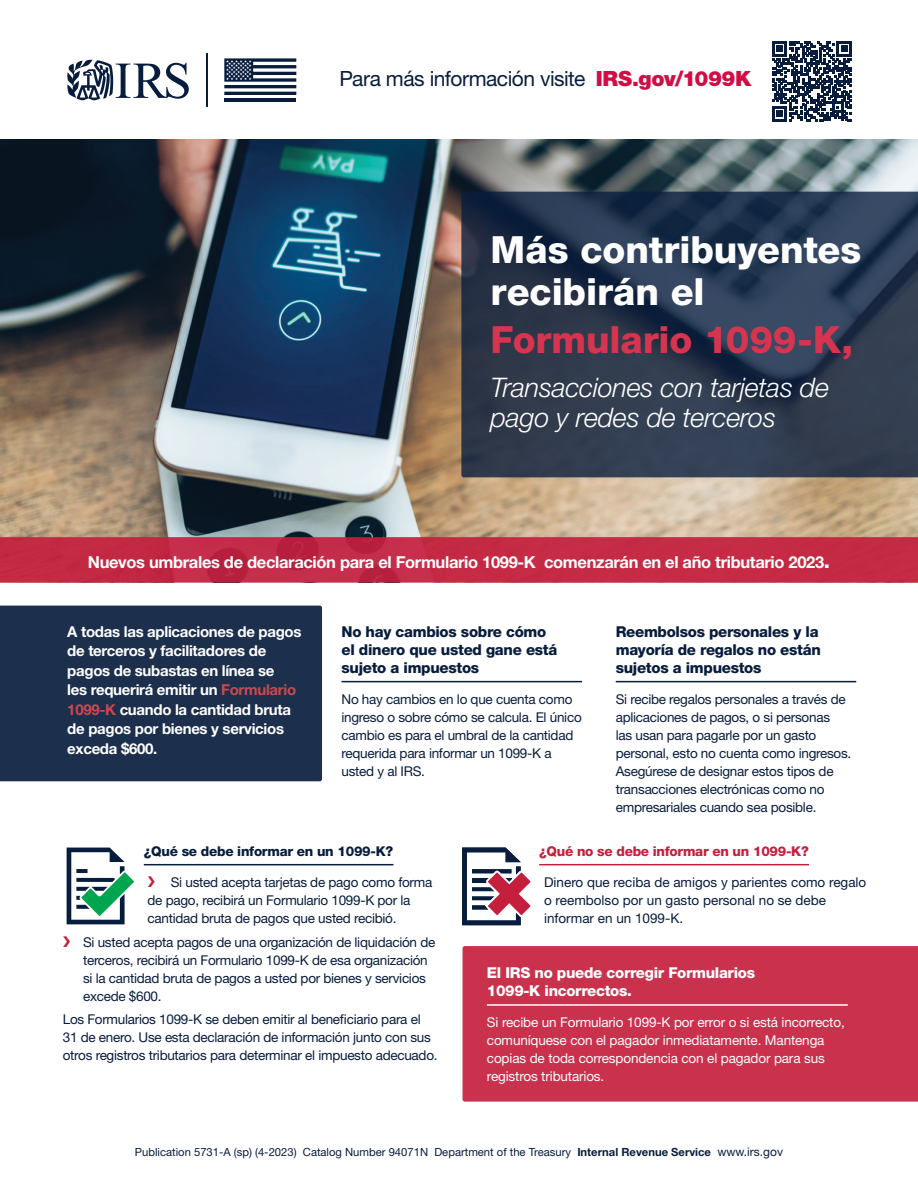
<style>
.page{position:relative;width:918px;height:1188px;background:#fff}
.page>*{position:absolute;margin:0;border:0;box-sizing:border-box;transform-origin:0 0}
.t1{font:800 37.5px/42px "Helvetica Neue LT Std";color:#fff}
.t2{font:800 37.5px "Helvetica Neue LT Std";letter-spacing:-.005em;color:#d7354f}
.t3{font:italic 300 27px/30px "Helvetica Neue LT Std";letter-spacing:-.01em;color:#fff}
.t4{font:21px "Helvetica Neue LT Std";letter-spacing:-.025em;color:#081d3e}
.t5{font:700 16.5px "Helvetica Neue LT Std";letter-spacing:-.02em;color:#fff}
.t6{font:700 15px/19.5px "Helvetica Neue LT Std";letter-spacing:-.02em;color:#fff}
.t7{font:800 15px/18px "Helvetica Neue LT Std";letter-spacing:-.02em;color:#081d3e}
.t8{font:800 15px/18px "Helvetica Neue LT Std";letter-spacing:-.02em;color:#fff}
.t9{font:13.5px/18px "Helvetica Neue LT Std";letter-spacing:-.02em;color:#081d3e}
.t10{font:13.5px/18px "Helvetica Neue LT Std";letter-spacing:-.01em;color:#fff}
.t11{font:13.5px/18px "Helvetica Neue LT Std";color:#081d3e}
.t12{font:800 13.5px "Helvetica Neue LT Std";letter-spacing:-.02em;color:#c51f3e}
.t13{font:800 13.5px "Helvetica Neue LT Std";letter-spacing:-.02em;color:#081d3e}
.t14{font:11.25px "Helvetica Neue LT Std";color:#081d3e}
.s1{font-weight:900;color:#d20d44}
.s2{font-size:22.5px}
.s3{color:#cc4950}
.s4{color:#c51f3e}
.s5{font-weight:700}
.s6{font-size:12px}
</style>
<div class="page">
<hr style="left:224px;top:98px;width:72px;height:4px;background:#081d3e">
<hr style="left:224px;top:92px;width:72px;height:3px;background:#081d3e">
<hr style="left:224px;top:85px;width:72px;height:3px;background:#081d3e">
<hr style="left:206px;top:53px;width:2px;height:54px;background:#081d3e">
<svg style="left:67px;top:60px;width:122px;height:40px"></svg>
<svg style="left:224px;top:58px;width:72px;height:24px"></svg>
<hr style="left:342px;top:681px;width:240px;height:1px;background:#081d3e">
<hr style="left:616px;top:681px;width:240px;height:1px;background:#081d3e">
<hr style="left:144px;top:864px;width:249px;height:1px;background:#081d3e">
<hr style="left:539px;top:864px;width:270px;height:1px;background:#c51f3e">
<svg style="left:772px;top:41px;width:80px;height:80px"></svg>
<img style="left:0;top:140px;width:918px;height:397px">
<svg style="left:461px;top:192px;width:457px;height:285px;background:#2a384f"></svg>
<svg style="left:0;top:537px;width:918px;height:46px;background:#c32b46"></svg>
<div style="left:0;top:606px;width:322px;height:175px;background:#1c2f4d"></div>
<svg style="left:67px;top:848px;width:67px;height:76px"></svg>
<svg style="left:462px;top:848px;width:69px;height:77px"></svg>
<div style="left:463px;top:946px;width:455px;height:156px;background:#c9314d"></div>
<hr style="left:487px;top:1004px;width:361px;height:2px;background:#fff">
<p class="t4" style="left:339px;top:66px;width:414px">Para más información visite <span class="s1">IRS.gov/1099K</span></p>
<h1 class="t1" style="left:491px;top:229px;width:372px">Más contribuyentes recibirán el</h1>
<h1 class="t2" style="left:491px;top:318px;width:364px">Formulario 1099-K,</h1>
<h1 class="t3" style="left:491px;top:372px;width:340px">Transacciones con tarjetas de pago y redes de terceros</h1>
<h2 class="t5" style="left:88px;top:552px;width:744px">Nuevos umbrales de declaración para el Formulario 1099-K comenzarán en el año tributario 2023<span class="s2">.</span></h2>
<p class="t6" style="left:67px;top:621px;width:236px">A todas las aplicaciones de pagos de terceros y facilitadores de pagos de subastas en línea se<br>les requerirá emitir un <span class="s3">Formulario<br>1099-K</span> cuando la cantidad bruta de pagos por bienes y servicios exceda $600.</p>
<h2 class="t7" style="left:342px;top:622px;width:217px">No hay cambios sobre cómo el dinero que usted gane está sujeto a impuestos</h2>
<p class="t9" style="left:342px;top:690px;width:242px">No hay cambios en lo que cuenta como ingreso o sobre cómo se calcula. El único cambio es para el umbral de la cantidad requerida para informar un 1099-K a usted y al IRS.</p>
<h2 class="t7" style="left:616px;top:622px;width:207px">Reembolsos personales y la mayoría de regalos no están sujetos a impuestos</h2>
<p class="t9" style="left:616px;top:690px;width:237px">Si recibe regalos personales a través de aplicaciones de pagos, o si personas<br>las usan para pagarle por un gasto personal, esto no cuenta como ingresos.<br>Asegúrese de designar estos tipos de transacciones electrónicas como no empresariales cuando sea posible.</p>
<h2 class="t13" style="left:144px;top:843px;width:251px">¿Qué se debe informar en un 1099-K?</h2>
<h2 class="t12" style="left:539px;top:843px;width:271px">¿Qué no se debe informar en un 1099-K?</h2>
<p class="t9" style="left:148px;top:873px;width:286px"><span class="s4">❯</span> Si usted acepta tarjetas de pago como forma de pago, recibirá un Formulario 1099-K por la cantidad bruta de pagos que usted recibió.</p>
<p class="t11" style="left:544px;top:873px;width:324px">Dinero que reciba de amigos y parientes como regalo o reembolso por un gasto personal no se debe informar en un 1099-K.</p>
<p class="t9" style="left:83px;top:933px;width:354px;text-indent:-20px"><span class="s4">❯</span> Si usted acepta pagos de una organización de liquidación de terceros, recibirá un Formulario 1099-K de esa organización si la cantidad bruta de pagos a usted por bienes y servicios excede $600.</p>
<p class="t9" style="left:63px;top:1010px;width:376px">Los Formularios 1099-K se deben emitir al beneficiario para el<br>31 de enero. Use esta declaración de información junto con sus otros registros tributarios para determinar el impuesto adecuado.</p>
<p class="t8" style="left:487px;top:964px;width:270px">El IRS no puede corregir Formularios<br>1099-K incorrectos.</p>
<p class="t10" style="left:487px;top:1014px;width:359px">Si recibe un Formulario 1099-K por error o si está incorrecto, comuníquese con el pagador inmediatamente. Mantenga copias de toda correspondencia con el pagador para sus registros tributarios.</p>
<p class="t14" style="left:135px;top:1145px;width:295px">Publication 5731-A (sp) (4-2023) Catalog Number 94071N</p>
<p class="t14" style="left:434px;top:1145px;width:350px">Department of the Treasury <span class="s5">Internal Revenue Service</span> <span class="s6">www.irs.gov</span></p>
</div>
